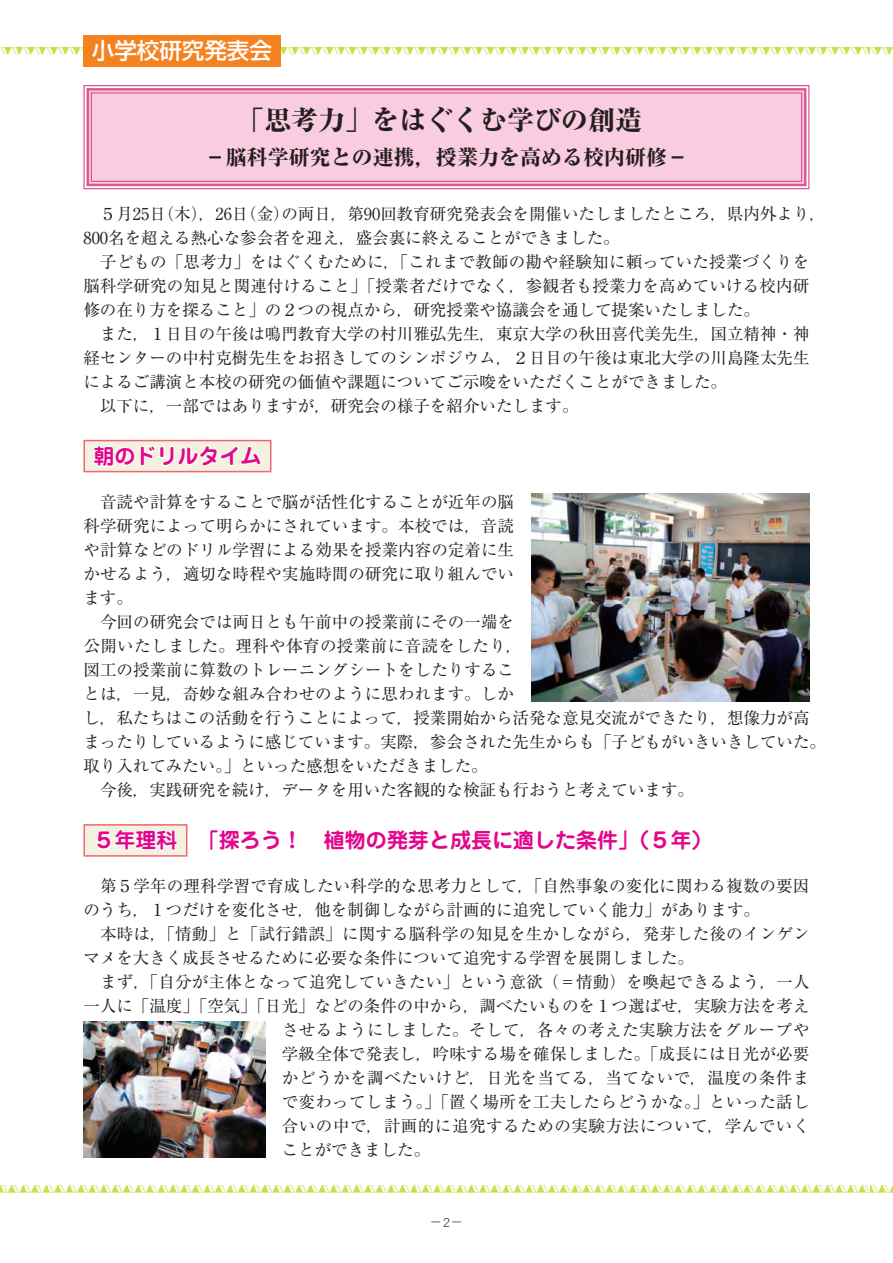
<style>
.page{position:relative;width:893px;height:1263px;background:#fff}
.page>*{position:absolute;margin:0;border:0;box-sizing:border-box;transform-origin:0 0}
.t1{font:800 27px "Ryumin Pr 5";color:#231f20}
.t2{font:500 22.5px "Shin Go Pro";color:#fff}
.t3{font:700 21px "Jun 501 Pro";color:#e2078c}
.t4{font:800 21px "Ryumin Pr 5";color:#231f20}
.t5{font:16.5px/24px "Ryumin Pr 5";letter-spacing:.005em;color:#231f20}
.t6{font:16.5px "Ryumin Pr 5";letter-spacing:.035em;color:#231f20}
.t7{font:13.5px "DF Maru Gothic Std W3";color:#231f20}
</style>
<div class="page">
<svg style="left:83px;top:85px;width:727px;height:105px;background:#f8cade"></svg>
<div style="left:87px;top:88px;width:719px;height:98px;border:2px solid #da5793"></div>
<div style="left:91px;top:92px;width:711px;height:90px;border:1px solid #da5793"></div>
<img style="left:0;top:39px;width:870px;height:24px">
<img style="left:0;top:1185px;width:870px;height:8px">
<img style="left:870px;top:47px;width:23px;height:8px">
<img style="left:870px;top:1185px;width:23px;height:8px">
<div style="left:84px;top:441px;width:187px;height:31px;background:#f3f1df"></div>
<svg style="left:93px;top:445px;width:168px;height:22px"></svg>
<div style="left:83px;top:440px;width:188px;height:32px;border:2px solid #f16675"></div>
<div style="left:84px;top:825px;width:103px;height:31px;background:#f3f1df"></div>
<svg style="left:97px;top:829px;width:81px;height:22px"></svg>
<div style="left:83px;top:824px;width:104px;height:33px;border:2px solid #f16675"></div>
<div style="left:83px;top:35px;width:197px;height:31px;background:#f58220"></div>
<img style="left:83px;top:1021px;width:182px;height:137px">
<img style="left:531px;top:493px;width:278px;height:209px">
<h2 class="t2" style="left:92px;top:32px;width:182px">小学校研究発表会</h2>
<h1 class="t1" style="left:237px;top:98px;width:406px">「思考力」をはぐくむ学びの創造</h1>
<p class="t4" style="left:205px;top:140px;width:484px">－脳科学研究との連携，授業力を高める校内研修－</p>
<p class="t5" style="left:83px;top:200px;width:744px">　５月25日（木），26日（金）の両日，第90回教育研究発表会を開催いたしましたところ，県内外より，800名を超える熱心な参会者を迎え，盛会裏に終えることができました。<br>　子どもの「思考力」をはぐくむために，「これまで教師の勘や経験知に頼っていた授業づくりを脳科学研究の知見と関連付けること」「授業者だけでなく，参観者も授業力を高めていける校内研修の在り方を探ること」の２つの視点から，研究授業や協議会を通して提案いたしました。<br>　また，１日目の午後は鳴門教育大学の村川雅弘先生，東京大学の秋田喜代美先生，国立精神・神経センターの中村克樹先生をお招きしてのシンポジウム，２日目の午後は東北大学の川島隆太先生によるご講演と本校の研究の価値や課題についてご示唆をいただくことができました。<br>　以下に，一部ではありますが，研究会の様子を紹介いたします。</p>
<p class="t3" style="left:93px;top:439px;width:170px">朝のドリルタイム</p>
<p class="t5" style="left:83px;top:488px;width:744px">　音読や計算をすることで脳が活性化することが近年の脳<br>科学研究によって明らかにされています。本校では，音読<br>や計算などのドリル学習による効果を授業内容の定着に生<br>かせるよう，適切な時程や実施時間の研究に取り組んでい<br>ます。<br>　今回の研究会では両日とも午前中の授業前にその一端を<br>公開いたしました。理科や体育の授業前に音読をしたり，<br>図工の授業前に算数のトレーニングシートをしたりするこ<br>とは，一見，奇妙な組み合わせのように思われます。しか<br>し，私たちはこの活動を行うことによって，授業開始から活発な意見交流ができたり，想像力が高まったりしているように感じています。実際，参会された先生からも「子どもがいきいきしていた。取り入れてみたい。」といった感想をいただきました。<br>　今後，実践研究を続け，データを用いた客観的な検証も行おうと考えています。</p>
<p class="t3" style="left:93px;top:823px;width:621px">５年理科　「探ろう！　植物の発芽と成長に適した条件」（５年）</p>
<p class="t5" style="left:83px;top:872px;width:727px">　第５学年の理科学習で育成したい科学的な思考力として，「自然事象の変化に関わる複数の要因</p>
<p class="t5" style="left:83px;top:896px;width:678px">のうち，１つだけを変化させ，他を制御しながら計画的に追究していく能力」があります。</p>
<p class="t5" style="left:83px;top:920px;width:728px">　本時は，「情動」と「試行錯誤」に関する脳科学の知見を生かしながら，発芽した後のインゲン</p>
<p class="t5" style="left:83px;top:944px;width:612px">マメを大きく成長させるために必要な条件について追究する学習を展開しました。</p>
<p class="t5" style="left:83px;top:968px;width:728px">　まず，「自分が主体となって追究していきたい」という意欲（＝情動）を喚起できるよう，一人</p>
<p class="t5" style="left:83px;top:992px;width:728px">一人に「温度」「空気」「日光」などの条件の中から，調べたいものを１つ選ばせ，実験方法を考え</p>
<p class="t6" style="left:282px;top:1016px;width:529px">させるようにしました。そして，各々の考えた実験方法をグループや</p>
<p class="t5" style="left:282px;top:1040px;width:529px">学級全体で発表し，吟味する場を確保しました。「成長には日光が必要</p>
<p class="t6" style="left:282px;top:1064px;width:529px">かどうかを調べたいけど，日光を当てる，当てないで，温度の条件ま</p>
<p class="t5" style="left:282px;top:1088px;width:529px">で変わってしまう。」「置く場所を工夫したらどうかな。」といった話し</p>
<p class="t6" style="left:282px;top:1112px;width:529px">合いの中で，計画的に追究するための実験方法について，学んでいく</p>
<p class="t5" style="left:282px;top:1136px;width:150px">ことができました。</p>
<p class="t7" style="left:429px;top:1215px;width:36px">－2－</p>
</div>
